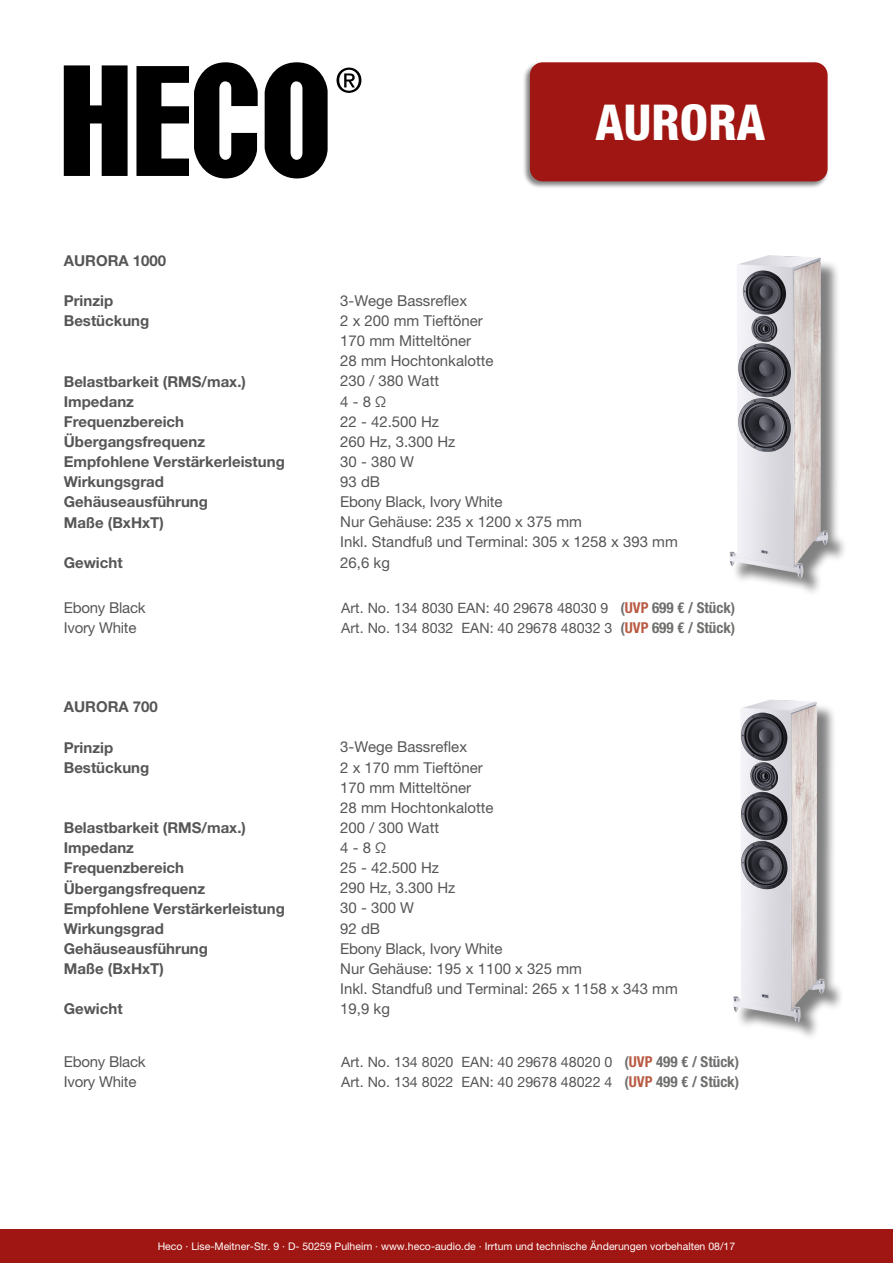
<style>
.page{position:relative;width:893px;height:1263px;background:#fff}
.page>*{position:absolute;margin:0;border:0;box-sizing:border-box;transform-origin:0 0}
.t1{font:800 condensed 49.5px "Helvetica Neue LT Pro";color:#fff}
.t2{font:15px "Helvetica Neue LT Pro";color:#565656}
.t3{font:700 15px "Helvetica Neue LT Pro";color:#565656}
.t4{font:14.25px "Helvetica Neue LT Pro";color:#565656}
.t5{font:10.5px "Helvetica Neue LT Pro";color:#fff}
.s1{font-weight:700;font-stretch:condensed;font-size:15px;color:#6f6f6e}
.s2{font-weight:700;font-stretch:condensed;font-size:15px;color:#ba5b44}
</style>
<div class="page">
<svg style="left:64px;top:65px;width:64px;height:111px;background:#292929"></svg>
<svg style="left:136px;top:62px;width:122px;height:116px"></svg>
<svg style="left:336px;top:68px;width:25px;height:25px"></svg>
<svg style="left:265px;top:62px;width:63px;height:116px"></svg>
<div style="left:523px;top:61px;width:306px;height:128px;background:#000;opacity:.5"></div>
<div style="left:530px;top:62px;width:298px;height:119px;background:#9f1612;border-radius:13px"></div>
<div style="left:0;top:1229px;width:893px;height:34px;background:#9f1612"></div>
<div style="left:732px;top:257px;width:115px;height:341px;background:#000;opacity:.5"></div>
<img style="left:730px;top:255px;width:98px;height:324px">
<div style="left:735px;top:702px;width:109px;height:340px;background:#000;opacity:.5"></div>
<img style="left:733px;top:700px;width:92px;height:324px">
<p class="t3" style="left:64px;top:251px;width:104px">AURORA 1000</p>
<p class="t3" style="left:64px;top:291px;width:51px">Prinzip</p>
<p class="t3" style="left:64px;top:312px;width:87px">Bestückung</p>
<p class="t3" style="left:64px;top:372px;width:184px">Belastbarkeit (RMS/max.)</p>
<p class="t3" style="left:64px;top:392px;width:72px">Impedanz</p>
<p class="t3" style="left:64px;top:412px;width:122px">Frequenzbereich</p>
<p class="t3" style="left:64px;top:432px;width:143px">Übergangsfrequenz</p>
<p class="t3" style="left:64px;top:452px;width:223px">Empfohlene Verstärkerleistung</p>
<p class="t3" style="left:64px;top:473px;width:102px">Wirkungsgrad</p>
<p class="t3" style="left:64px;top:493px;width:146px">Gehäuseausführung</p>
<p class="t3" style="left:64px;top:513px;width:101px">Maße (BxHxT)</p>
<p class="t3" style="left:64px;top:553px;width:60px">Gewicht</p>
<h1 class="t1" style="left:596px;top:92px;width:171px">AURORA</h1>
<p class="t2" style="left:340px;top:292px;width:128px">3-Wege Bassreflex</p>
<p class="t2" style="left:340px;top:312px;width:144px">2 x 200 mm Tieftöner</p>
<p class="t2" style="left:340px;top:332px;width:132px">170 mm Mitteltöner</p>
<p class="t2" style="left:340px;top:352px;width:155px">28 mm Hochtonkalotte</p>
<p class="t2" style="left:340px;top:372px;width:100px">230 / 380 Watt</p>
<p class="t2" style="left:340px;top:392px;width:48px">4 - 8 Ω</p>
<p class="t2" style="left:340px;top:412px;width:100px">22 - 42.500 Hz</p>
<p class="t2" style="left:340px;top:432px;width:117px">260 Hz, 3.300 Hz</p>
<p class="t2" style="left:340px;top:453px;width:75px">30 - 380 W</p>
<p class="t2" style="left:340px;top:473px;width:42px">93 dB</p>
<p class="t2" style="left:340px;top:493px;width:164px">Ebony Black, Ivory White</p>
<p class="t2" style="left:340px;top:513px;width:243px">Nur Gehäuse: 235 x 1200 x 375 mm</p>
<p class="t2" style="left:340px;top:533px;width:339px">Inkl. Standfuß und Terminal: 305 x 1258 x 393 mm</p>
<p class="t2" style="left:340px;top:553px;width:51px">26,6 kg</p>
<p class="t2" style="left:64px;top:599px;width:83px">Ebony Black</p>
<p class="t4" style="left:341px;top:599px;width:395px">Art. No. 134 8030 EAN: 40 29678 48030 9 <span class="s1">(</span><span class="s2">UVP</span> <span class="s1">699 € / Stück)</span></p>
<p class="t2" style="left:64px;top:619px;width:74px">Ivory White</p>
<p class="t4" style="left:341px;top:619px;width:395px">Art. No. 134 8032 EAN: 40 29678 48032 3 <span class="s1">(</span><span class="s2">UVP</span> <span class="s1">699 € / Stück)</span></p>
<p class="t3" style="left:64px;top:698px;width:96px">AURORA 700</p>
<p class="t3" style="left:64px;top:738px;width:51px">Prinzip</p>
<p class="t3" style="left:64px;top:758px;width:87px">Bestückung</p>
<p class="t3" style="left:64px;top:818px;width:184px">Belastbarkeit (RMS/max.)</p>
<p class="t3" style="left:64px;top:839px;width:72px">Impedanz</p>
<p class="t3" style="left:64px;top:859px;width:122px">Frequenzbereich</p>
<p class="t3" style="left:64px;top:879px;width:143px">Übergangsfrequenz</p>
<p class="t3" style="left:64px;top:899px;width:223px">Empfohlene Verstärkerleistung</p>
<p class="t3" style="left:64px;top:919px;width:102px">Wirkungsgrad</p>
<p class="t3" style="left:64px;top:939px;width:146px">Gehäuseausführung</p>
<p class="t3" style="left:64px;top:959px;width:101px">Maße (BxHxT)</p>
<p class="t3" style="left:64px;top:1000px;width:60px">Gewicht</p>
<p class="t2" style="left:340px;top:738px;width:128px">3-Wege Bassreflex</p>
<p class="t2" style="left:340px;top:758px;width:144px">2 x 170 mm Tieftöner</p>
<p class="t2" style="left:340px;top:778px;width:132px">170 mm Mitteltöner</p>
<p class="t2" style="left:340px;top:798px;width:155px">28 mm Hochtonkalotte</p>
<p class="t2" style="left:340px;top:819px;width:100px">200 / 300 Watt</p>
<p class="t2" style="left:340px;top:839px;width:48px">4 - 8 Ω</p>
<p class="t2" style="left:340px;top:859px;width:100px">25 - 42.500 Hz</p>
<p class="t2" style="left:340px;top:879px;width:117px">290 Hz, 3.300 Hz</p>
<p class="t2" style="left:340px;top:899px;width:75px">30 - 300 W</p>
<p class="t2" style="left:340px;top:919px;width:42px">92 dB</p>
<p class="t2" style="left:340px;top:939px;width:164px">Ebony Black, Ivory White</p>
<p class="t2" style="left:340px;top:959px;width:243px">Nur Gehäuse: 195 x 1100 x 325 mm</p>
<p class="t2" style="left:340px;top:980px;width:339px">Inkl. Standfuß und Terminal: 265 x 1158 x 343 mm</p>
<p class="t2" style="left:340px;top:1000px;width:51px">19,9 kg</p>
<p class="t2" style="left:64px;top:1053px;width:83px">Ebony Black</p>
<p class="t4" style="left:341px;top:1054px;width:399px">Art. No. 134 8020 EAN: 40 29678 48020 0 <span class="s1">(</span><span class="s2">UVP</span> <span class="s1">499 € / Stück)</span></p>
<p class="t2" style="left:64px;top:1073px;width:74px">Ivory White</p>
<p class="t4" style="left:341px;top:1074px;width:399px">Art. No. 134 8022 EAN: 40 29678 48022 4 <span class="s1">(</span><span class="s2">UVP</span> <span class="s1">499 € / Stück)</span></p>
<p class="t5" style="left:158px;top:1240px;width:579px">Heco · Lise-Meitner-Str. 9 · D- 50259 Pulheim · www.heco-audio.de · Irrtum und technische Änderungen vorbehalten 08/17</p>
</div>
